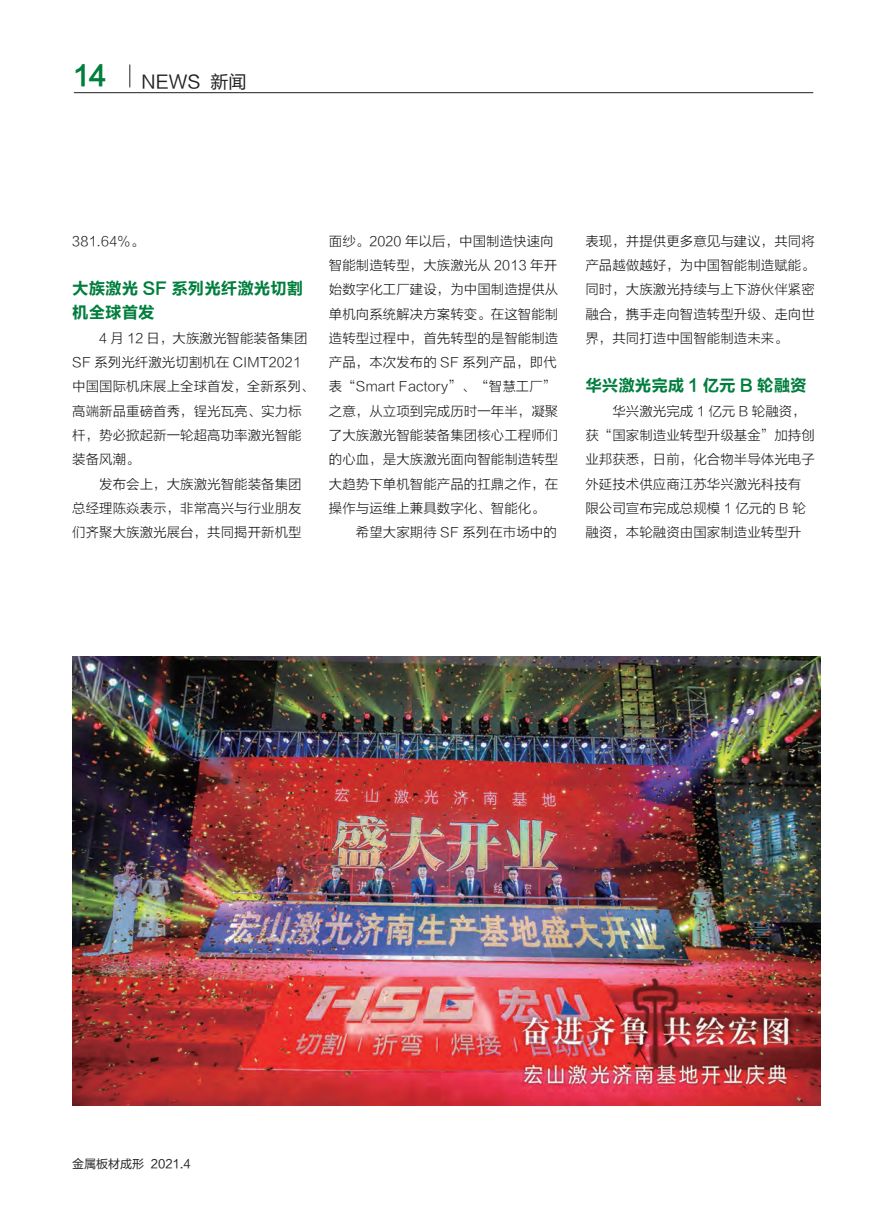
<style>
.page{position:relative;width:893px;height:1212px;background:#fff}
.page>*{position:absolute;margin:0;border:0;box-sizing:border-box;transform-origin:0 0}
.t1{font:27px "FZLTCHJW GB1 0";color:#007e3d}
.t2{font:18px "FZLTHK GBK1 0";color:#231f20}
.t3{font:16.5px/24.3px "FZLTCHJW GB1 0";color:#007e3d}
.t4{font:13.5px/24.3px "FZLTXHK";color:#231f20}
.t5{font:12px "FZLTHK GBK1 0";color:#231f20}
</style>
<div class="page">
<hr style="left:74px;top:92px;width:739px;height:1px;background:#231f20">
<svg style="left:130px;top:64px;width:1px;height:23px"></svg>
<img style="left:72px;top:657px;width:749px;height:449px">
<h1 class="t1" style="left:74px;top:61px;width:35px">14</h1>
<h2 class="t2" style="left:142px;top:72px;width:106px">NEWS 新闻</h2>
<p class="t4" style="left:72px;top:229px;width:73px">381.64%。</p>
<p class="t3" style="left:72px;top:276px;width:233px">大族激光 SF 系列光纤激光切割机全球首发</p>
<p class="t4" style="left:72px;top:326px;width:244px;text-indent:27px">4 月 12 日，大族激光智能装备集团<br>SF 系列光纤激光切割机在 CIMT2021中国国际机床展上全球首发，全新系列、高端新品重磅首秀，锃光瓦亮、实力标杆，势必掀起新一轮超高功率激光智能装备风潮。</p>
<p class="t4" style="left:72px;top:472px;width:231px;text-align:justify;text-indent:27px">发布会上，大族激光智能装备集团总经理陈焱表示，非常高兴与行业朋友们齐聚大族激光展台，共同揭开新机型</p>
<p class="t4" style="left:329px;top:229px;width:226px">面纱。2020 年以后，中国制造快速向</p>
<p class="t4" style="left:329px;top:253px;width:230px">智能制造转型，大族激光从 2013 年开</p>
<p class="t4" style="left:329px;top:278px;width:231px">始数字化工厂建设，为中国制造提供从</p>
<p class="t4" style="left:329px;top:302px;width:231px">单机向系统解决方案转变。在这智能制</p>
<p class="t4" style="left:329px;top:326px;width:231px">造转型过程中，首先转型的是智能制造</p>
<p class="t4" style="left:329px;top:351px;width:230px">产品，本次发布的 SF 系列产品，即代</p>
<p class="t4" style="left:329px;top:375px;width:229px">表“Smart Factory”、“智慧工厂”</p>
<p class="t4" style="left:329px;top:399px;width:231px">之意，从立项到完成历时一年半，凝聚</p>
<p class="t4" style="left:329px;top:423px;width:231px">了大族激光智能装备集团核心工程师们</p>
<p class="t4" style="left:329px;top:448px;width:231px">的心血，是大族激光面向智能制造转型</p>
<p class="t4" style="left:329px;top:472px;width:231px">大趋势下单机智能产品的扛鼎之作，在</p>
<p class="t4" style="left:329px;top:496px;width:217px">操作与运维上兼具数字化、智能化。</p>
<p class="t4" style="left:356px;top:521px;width:203px">希望大家期待 SF 系列在市场中的</p>
<p class="t4" style="left:585px;top:229px;width:231px;text-align:justify">表现，并提供更多意见与建议，共同将产品越做越好，为中国智能制造赋能。同时，大族激光持续与上下游伙伴紧密融合，携手走向智造转型升级、走向世界，共同打造中国智能制造未来。</p>
<p class="t3" style="left:585px;top:373px;width:223px">华兴激光完成 1 亿元 B 轮融资</p>
<p class="t4" style="left:585px;top:399px;width:231px;text-indent:27px">华兴激光完成 1 亿元 B 轮融资，获“国家制造业转型升级基金”加持创业邦获悉，日前，化合物半导体光电子外延技术供应商江苏华兴激光科技有限公司宣布完成总规模 1 亿元的 B 轮融资，本轮融资由国家制造业转型升</p>
<p class="t5" style="left:72px;top:1157px;width:120px">金属板材成形 2021.4</p>
</div>
